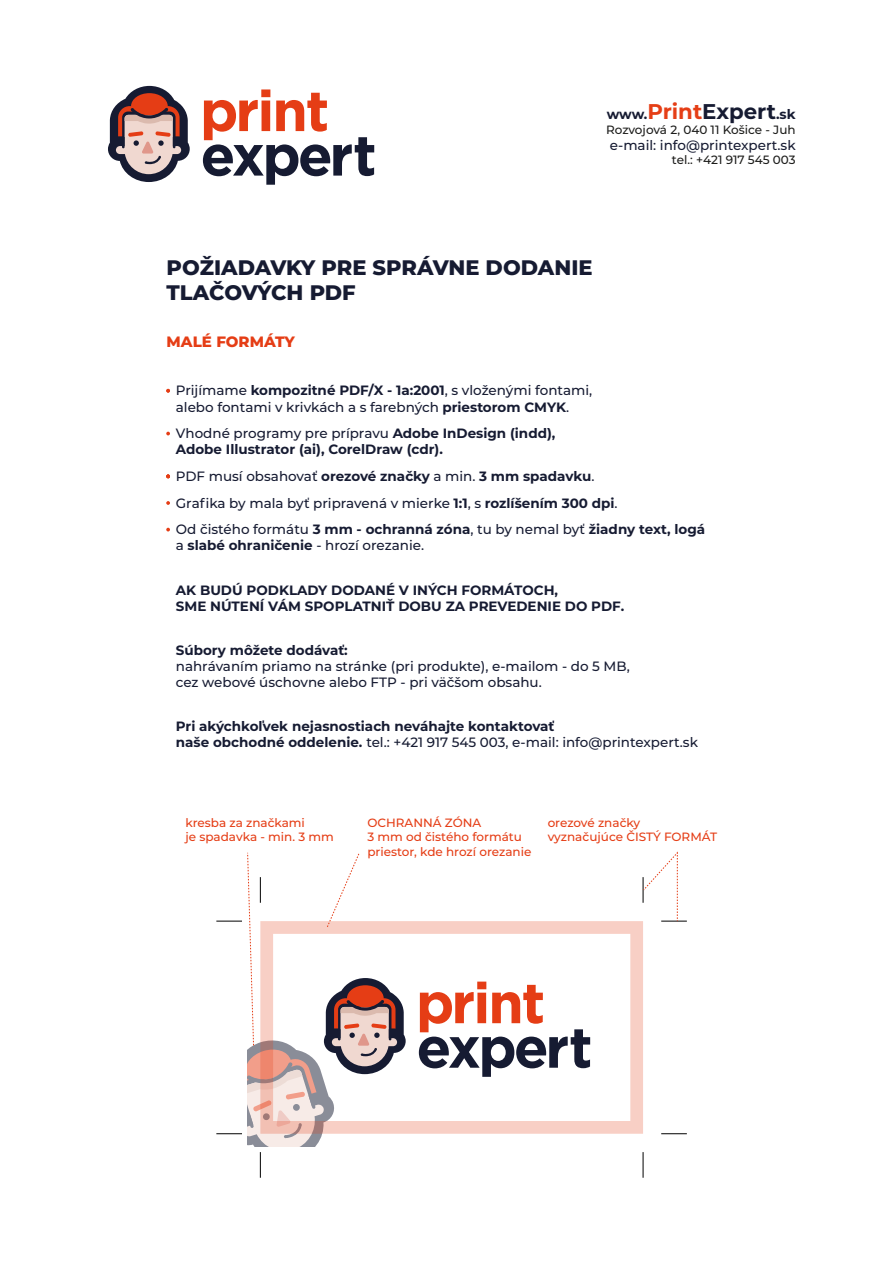
<style>
.page{position:relative;width:893px;height:1263px;background:#fff}
.page>*{position:absolute;margin:0;border:0;box-sizing:border-box;transform-origin:0 0}
.t1{font:800 21px/25.2px "Montserrat";color:#161b32}
.t2{font:800 15px "Montserrat";color:#e53d15}
.t3{font:500 13.5px/16.2px "Montserrat";color:#161b32}
.t4{font:700 13.5px/16.2px "Montserrat";color:#161b32}
.t5{font:500 12px/14.4px "Montserrat";color:#e53d15}
.t6{font:500 12px "Montserrat";color:#1d1d1b}
.s1{font-size:21.3px;color:#e53e16}
.s2{font-size:21.3px}
.s3{font-weight:700}
.s4{font-weight:500}
</style>
<div class="page">
<svg style="left:203px;top:89px;width:171px;height:96px"></svg>
<svg style="left:108px;top:86px;width:82px;height:96px"></svg>
<svg style="left:166px;top:389px;width:4px;height:4px"></svg>
<svg style="left:166px;top:432px;width:4px;height:3px"></svg>
<svg style="left:166px;top:474px;width:4px;height:4px"></svg>
<svg style="left:166px;top:501px;width:4px;height:4px"></svg>
<svg style="left:166px;top:528px;width:4px;height:3px"></svg>
<svg style="left:406px;top:921px;width:237px;height:213px"></svg>
<svg style="left:260px;top:1152px;width:1px;height:26px"></svg>
<svg style="left:643px;top:1152px;width:1px;height:26px"></svg>
<svg style="left:661px;top:1133px;width:26px;height:1px"></svg>
<svg style="left:643px;top:851px;width:44px;height:71px"></svg>
<svg style="left:216px;top:852px;width:190px;height:294px"></svg>
<p class="t4" style="left:607px;top:106px;width:190px">www.<span class="s1">Print</span><span class="s2">Expert</span>.sk</p>
<p class="t6" style="left:606px;top:121px;width:191px">Rozvojová 2, 040 11 Košice - Juh</p>
<p class="t3" style="left:610px;top:136px;width:187px">e-mail: info@printexpert.sk</p>
<p class="t6" style="left:672px;top:152px;width:125px">tel.: +421 917 545 003</p>
<h1 class="t1" style="left:167px;top:253px;width:427px">POŽIADAVKY PRE SPRÁVNE DODANIE<br>TLAČOVÝCH PDF</h1>
<p class="t2" style="left:167px;top:330px;width:130px">MALÉ FORMÁTY</p>
<p class="t3" style="left:176px;top:382px;width:418px">Prijímame <span class="s3">kompozitné PDF/X - 1a:2001</span>, s vloženými fontami, alebo fontami v krivkách a s farebných <span class="s3">priestorom CMYK</span>.</p>
<p class="t4" style="left:176px;top:425px;width:381px"><span class="s4">Vhodné programy pre prípravu</span> Adobe InDesign (indd),<br>Adobe Illustrator (ai), CorelDraw (cdr).</p>
<p class="t3" style="left:176px;top:462px;width:531px;line-height:26.5px">PDF musí obsahovať <span class="s3">orezové značky</span> a min. <span class="s3">3 mm spadavku</span>.<br>Grafika by mala byť pripravená v mierke <span class="s3">1:1</span>, s <span class="s3">rozlíšením 300 dpi</span>.<br>Od čistého formátu <span class="s3">3 mm - ochranná zóna</span>, tu by nemal byť <span class="s3">žiadny text, logá</span></p>
<p class="t3" style="left:176px;top:537px;width:250px">a <span class="s3">slabé ohraničenie</span> - hrozí orezanie.</p>
<p class="t4" style="left:176px;top:581px;width:450px">AK BUDÚ PODKLADY DODANÉ V INÝCH FORMÁTOCH,<br>SME NÚTENÍ VÁM SPOPLATNIŤ DOBU ZA PREVEDENIE DO PDF.</p>
<p class="t4" style="left:176px;top:641px;width:173px">Súbory môžete dodávať:</p>
<p class="t3" style="left:176px;top:658px;width:455px">nahrávaním priamo na stránke (pri produkte), e-mailom - do 5 MB, cez webové úschovne alebo FTP - pri väčšom obsahu.</p>
<p class="t4" style="left:176px;top:717px;width:524px">Pri akýchkoľvek nejasnostiach neváhajte kontaktovať<br>naše obchodné oddelenie. <span class="s4">tel.: +421 917 545 003, e-mail: info@printexpert.sk</span></p>
<p class="t5" style="left:185px;top:815px;width:150px">kresba za značkami<br>je spadavka - min. 3 mm</p>
<p class="t5" style="left:367px;top:815px;width:166px">OCHRANNÁ ZÓNA<br>3 mm od čistého formátu priestor, kde hrozí orezanie</p>
<p class="t5" style="left:548px;top:815px;width:171px">orezové značky vyznačujúce ČISTÝ FORMÁT</p>
</div>
